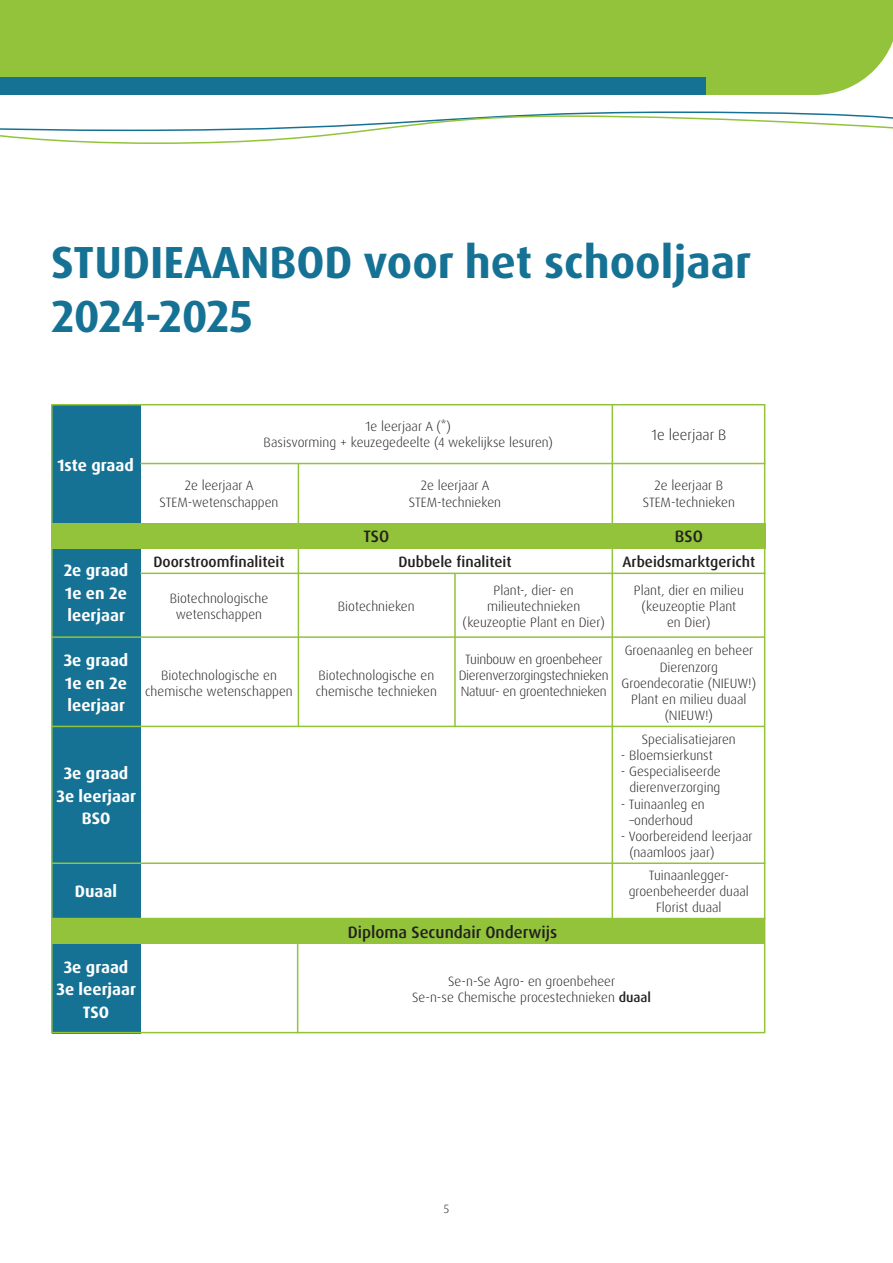
<style>
.page{position:relative;width:893px;height:1263px;background:#fff}
.page>*{position:absolute;margin:0;border:0;box-sizing:border-box;transform-origin:0 0}
.t1{font:700 45px/54px "Dax Pro";color:#157295}
.t2{font:700 16.5px/22.5px "Dax Pro";color:#fff;text-align:justify}
.t3{font:500 16.5px "Dax Pro";color:#231f20}
.t4{font:500 15px "Dax Pro";color:#231f20}
.t5{font:300 15px "Dax Pro";color:#231f20}
.t6{font:300 13.5px/16.2px "Dax Pro";color:#231f20;text-align:center}
.t7{font:300 13.5px/16.2px "Dax Pro";letter-spacing:-.02em;color:#231f20;text-align:center}
.t8{font:300 12px "Dax Pro";color:#231f20}
.s1{font-weight:500}
</style>
<div class="page">
<div style="left:51px;top:405px;width:89px;height:119px;background:#157295"></div>
<div style="left:52px;top:548px;width:88px;height:89px;background:#157295"></div>
<div style="left:52px;top:637px;width:88px;height:90px;background:#157295"></div>
<div style="left:52px;top:727px;width:88px;height:136px;background:#157295"></div>
<div style="left:52px;top:863px;width:88px;height:54px;background:#157295"></div>
<div style="left:52px;top:944px;width:88px;height:89px;background:#157295"></div>
<div style="left:0;top:0;width:893px;height:95px;background:#92c33b"></div>
<div style="left:0;top:78px;width:706px;height:17px;background:#157295"></div>
<svg style="left:0;top:111px;width:893px;height:33px"></svg>
<div style="left:140px;top:523px;width:472px;height:26px;background:#92c33b"></div>
<div style="left:51px;top:523px;width:89px;height:26px;background:#92c33b"></div>
<div style="left:51px;top:918px;width:89px;height:26px;background:#92c33b"></div>
<div style="left:140px;top:918px;width:625px;height:26px;background:#92c33b"></div>
<div style="left:612px;top:523px;width:153px;height:26px;background:#92c33b"></div>
<hr style="left:140px;top:463px;width:625px;height:1px;background:#92c33b">
<hr style="left:612px;top:405px;width:1px;height:536px;background:#92c33b">
<hr style="left:298px;top:463px;width:1px;height:263px;background:#92c33b">
<hr style="left:297px;top:933px;width:1px;height:100px;background:#92c33b">
<hr style="left:454px;top:573px;width:2px;height:153px;background:#92c33b">
<hr style="left:140px;top:573px;width:625px;height:1px;background:#92c33b">
<hr style="left:52px;top:636px;width:713px;height:2px;background:#92c33b">
<hr style="left:52px;top:726px;width:713px;height:1px;background:#92c33b">
<hr style="left:51px;top:862px;width:714px;height:2px;background:#92c33b">
<h1 class="t1" style="left:51px;top:235px;width:702px">STUDIEAANBOD voor het schooljaar<br>2024-2025</h1>
<p class="t2" style="left:57px;top:454px;width:78px">1ste graad</p>
<p class="t2" style="left:64px;top:560px;width:66px">2e graad 1e en 2e leerjaar</p>
<p class="t2" style="left:64px;top:649px;width:66px">3e graad 1e en 2e leerjaar</p>
<p class="t2" style="left:56px;top:762px;width:81px;text-align:center">3e graad<br>3e leerjaar<br>BSO</p>
<p class="t2" style="left:75px;top:880px;width:44px">Duaal</p>
<p class="t2" style="left:56px;top:956px;width:81px;text-align:center">3e graad<br>3e leerjaar<br>TSO</p>
<p class="t6" style="left:264px;top:418px;width:291px">1e leerjaar A (*)<br>Basisvorming + keuzegedeelte (4 wekelijkse lesuren)</p>
<p class="t6" style="left:160px;top:478px;width:120px">2e leerjaar A<br>STEM-wetenschappen</p>
<p class="t3" style="left:363px;top:526px;width:27px">TSO</p>
<p class="t5" style="left:651px;top:425px;width:76px">1e leerjaar B</p>
<p class="t6" style="left:409px;top:478px;width:94px">2e leerjaar A<br>STEM-technieken</p>
<p class="t6" style="left:643px;top:478px;width:94px">2e leerjaar B<br>STEM-technieken</p>
<p class="t3" style="left:675px;top:526px;width:29px">BSO</p>
<p class="t4" style="left:153px;top:552px;width:133px">Doorstroomfinaliteit</p>
<p class="t6" style="left:170px;top:590px;width:100px">Biotechnologische wetenschappen</p>
<p class="t6" style="left:145px;top:667px;width:149px">Biotechnologische en chemische wetenschappen</p>
<p class="t4" style="left:398px;top:552px;width:115px">Dubbele finaliteit</p>
<p class="t6" style="left:338px;top:598px;width:78px">Biotechnieken</p>
<p class="t6" style="left:462px;top:582px;width:144px">Plant-, dier- en milieutechnieken (keuzeoptie Plant en Dier)</p>
<p class="t7" style="left:459px;top:651px;width:152px">Tuinbouw en groenbeheer<br>Dierenverzorgingstechnieken<br>Natuur- en groentechnieken</p>
<p class="t6" style="left:316px;top:667px;width:123px;text-align:left">Biotechnologische en chemische technieken</p>
<p class="t3" style="left:348px;top:921px;width:211px">Diploma Secundair Onderwijs</p>
<p class="t4" style="left:622px;top:552px;width:134px">Arbeidsmarktgericht</p>
<p class="t6" style="left:634px;top:582px;width:111px">Plant, dier en milieu (keuzeoptie Plant en Dier)</p>
<p class="t6" style="left:622px;top:643px;width:136px">Groenaanleg en beheer<br>Dierenzorg<br>Groendecoratie (NIEUW!)<br>Plant en milieu duaal (NIEUW!)</p>
<p class="t6" style="left:642px;top:731px;width:95px">Specialisatiejaren</p>
<p class="t6" style="left:621px;top:747px;width:93px">- Bloemsierkunst</p>
<p class="t6" style="left:621px;top:763px;width:101px;text-align:right">- Gespecialiseerde dierenverzorging</p>
<p class="t6" style="left:621px;top:796px;width:86px">- Tuinaanleg en –onderhoud</p>
<p class="t6" style="left:629px;top:828px;width:125px;text-align:left;text-indent:-9px">- Voorbereidend leerjaar (naamloos jaar)</p>
<p class="t6" style="left:629px;top:867px;width:122px">Tuinaanlegger&shy;groenbeheerder duaal<br>Florist duaal</p>
<p class="t6" style="left:412px;top:973px;width:241px">Se-n-Se Agro- en groenbeheer<br>Se-n-se Chemische procestechnieken <span class="s1">duaal</span></p>
<p class="t8" style="left:444px;top:1201px;width:7px">5</p>
</div>
